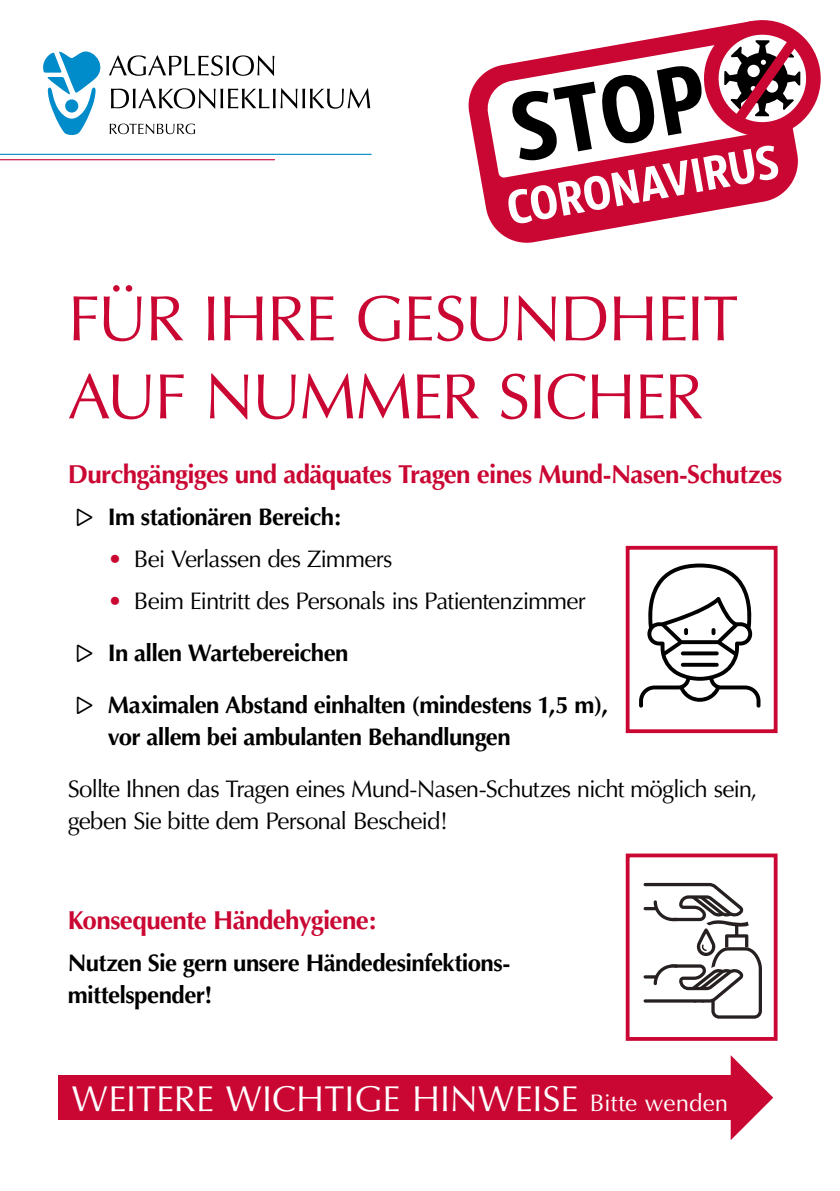
<style>
.page{position:relative;width:840px;height:1191px;background:#fff}
.page>*{position:absolute;margin:0;border:0;box-sizing:border-box;transform-origin:0 0}
.t1{font:64px/78px "Optima";letter-spacing:-.025em;color:#ca0733}
.t2{font:36px "Optima";letter-spacing:.005em;color:#fff}
.t3{font:700 26px "Optima";letter-spacing:-.025em;color:#ca0733}
.t4{font:700 24px/52px "Optima";letter-spacing:-.025em;color:#000}
.t5{font:24px/32px "Optima";letter-spacing:-.04em;color:#000}
.s1{font-family:"Netto Icons OT";font-weight:400}
.s2{color:#ca0733}
.s3{font-weight:400;color:#ca0733}
.s4{font-weight:400}
.s5{font-size:24px}
</style>
<div class="page">
<hr style="left:0;top:159px;width:275px;height:1px;background:#ca0733">
<hr style="left:0;top:154px;width:371px;height:1px;background:#008bcb">
<svg style="left:43px;top:51px;width:58px;height:84px"></svg>
<svg style="left:109px;top:55px;width:165px;height:21px"></svg>
<svg style="left:111px;top:88px;width:259px;height:21px"></svg>
<svg style="left:110px;top:124px;width:85px;height:10px"></svg>
<svg style="left:468px;top:72px;width:169px;height:171px;fill:#ca0733"></svg>
<svg style="left:485px;top:64px;width:22px;height:114px"></svg>
<svg style="left:507px;top:20px;width:314px;height:204px"></svg>
<svg style="left:730px;top:1055px;width:42px;height:85px"></svg>
<div style="left:58px;top:1075px;width:673px;height:44px;background:#ca0733"></div>
<svg style="left:639px;top:563px;width:121px;height:144px"></svg>
<svg style="left:680px;top:651px;width:38px;height:4px"></svg>
<svg style="left:680px;top:663px;width:38px;height:4px"></svg>
<div style="left:625px;top:546px;width:152px;height:187px;border:4px solid #ca0733"></div>
<div style="left:625px;top:853px;width:152px;height:187px;border:4px solid #ca0733"></div>
<svg style="left:643px;top:883px;width:118px;height:135px"></svg>
<h1 class="t1" style="left:68px;top:280px;width:671px">FÜR IHRE GESUNDHEIT<br>AUF NUMMER SICHER</h1>
<p class="t3" style="left:68px;top:459px;width:715px">Durchgängiges und adäquates Tragen eines Mund-Nasen-Schutzes</p>
<p class="t4" style="left:68px;top:491px;width:275px"><span class="s1">&gt;</span> Im stationären Bereich:</p>
<p class="t5" style="left:108px;top:543px;width:286px"><span class="s2">•</span> Bei Verlassen des Zimmers</p>
<p class="t4" style="left:68px;top:575px;width:541px;text-indent:40px"><span class="s3">•</span> <span class="s4">Beim Eintritt des Personals ins Patientenzimmer </span><span class="s1">&gt;</span> In allen Wartebereichen<br><span class="s1">&gt;</span> Maximalen Abstand einhalten (mindestens 1,5 m),</p>
<p class="t4" style="left:108px;top:711px;width:404px">vor allem bei ambulanten Behandlungen</p>
<p class="t5" style="left:68px;top:773px;width:691px">Sollte Ihnen das Tragen eines Mund-Nasen-Schutzes nicht möglich sein, geben Sie bitte dem Personal Bescheid!</p>
<p class="t3" style="left:68px;top:905px;width:310px">Konsequente Händehygiene:</p>
<p class="t4" style="left:68px;top:947px;width:444px;line-height:32px">Nutzen Sie gern unsere Händedesinfektions&shy;mittelspender!</p>
<h2 class="t2" style="left:72px;top:1077px;width:657px">WEITERE WICHTIGE HINWEISE <span class="s5">Bitte wenden</span></h2>
</div>
